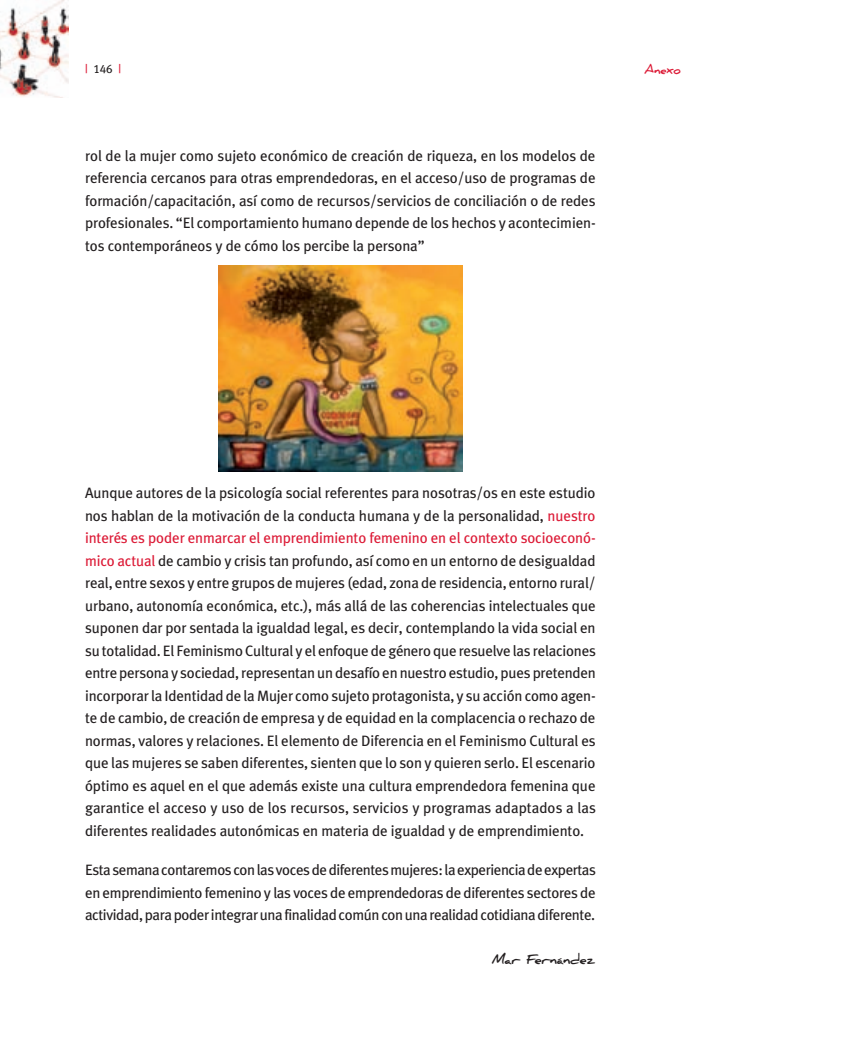
<style>
.page{position:relative;width:851px;height:1063px;background:#fff}
.page>*{position:absolute;margin:0;border:0;box-sizing:border-box;transform-origin:0 0}
.t1{font:15px/22.5px "Meta Plus";letter-spacing:-.01em;color:#231f20;text-align:justify}
.t2{font:700 13.5px "Daniel";letter-spacing:-.02em;color:#231f20}
.t3{font:12px "Meta Plus Book Caps";color:#231f20}
.t4{font:700 12px "Daniel";letter-spacing:-.02em;color:#dc1a36}
.s1{font-family:"Meta Plus";color:#dc1a36}
.s2{color:#dc1a36}
</style>
<div class="page">
<img style="left:0;top:0;width:68px;height:98px">
<img style="left:218px;top:266px;width:244px;height:205px">
<p class="t3" style="left:85px;top:62px;width:38px"><span class="s1">|</span> 146 <span class="s1">|</span></p>
<p class="t4" style="left:644px;top:62px;width:38px">Anexo</p>
<p class="t1" style="left:85px;top:144px;width:512px">rol de la mujer como sujeto económico de creación de riqueza, en los modelos de referencia cercanos para otras emprendedoras, en el acceso/uso de programas de formación/capacitación, así como de recursos/servicios de conciliación o de redes profesionales. “El comportamiento humano depende de los hechos y acontecimien&shy;tos contemporáneos y de cómo los percibe la persona”</p>
<p class="t1" style="left:85px;top:482px;width:512px">Aunque autores de la psicología social referentes para nosotras/os en este estudio nos hablan de la motivación de la conducta humana y de la personalidad, <span class="s2">nuestro interés es poder enmarcar el emprendimiento femenino en el contexto socioeconó&shy;mico actual</span> de cambio y crisis tan profundo, así como en un entorno de desigualdad real, entre sexos y entre grupos de mujeres (edad, zona de residencia, entorno rural/ urbano, autonomía económica, etc.), más allá de las coherencias intelectuales que suponen dar por sentada la igualdad legal, es decir, contemplando la vida social en su totalidad. El Feminismo Cultural y el enfoque de género que resuelve las relaciones entre persona y sociedad, representan un desafío en nuestro estudio, pues pretenden incorporar la identidad de la Mujer como sujeto protagonista, y su acción como agen&shy;te de cambio, de creación de empresa y de equidad en la complacencia o rechazo de normas, valores y relaciones. El elemento de Diferencia en el Feminismo Cultural es que las mujeres se saben diferentes, sienten que lo son y quieren serlo. El escenario óptimo es aquel en el que además existe una cultura emprendedora femenina que garantice el acceso y uso de los recursos, servicios y programas adaptados a las diferentes realidades autonómicas en materia de igualdad y de emprendimiento.</p>
<p class="t1" style="left:85px;top:859px;width:512px">Esta semana contaremos con las voces de diferentes mujeres: la experiencia de expertas en emprendimiento femenino y las voces de emprendedoras de diferentes sectores de actividad, para poder integrar una finalidad común con una realidad cotidiana diferente.</p>
<p class="t2" style="left:491px;top:951px;width:105px">Mar Fernández</p>
</div>
